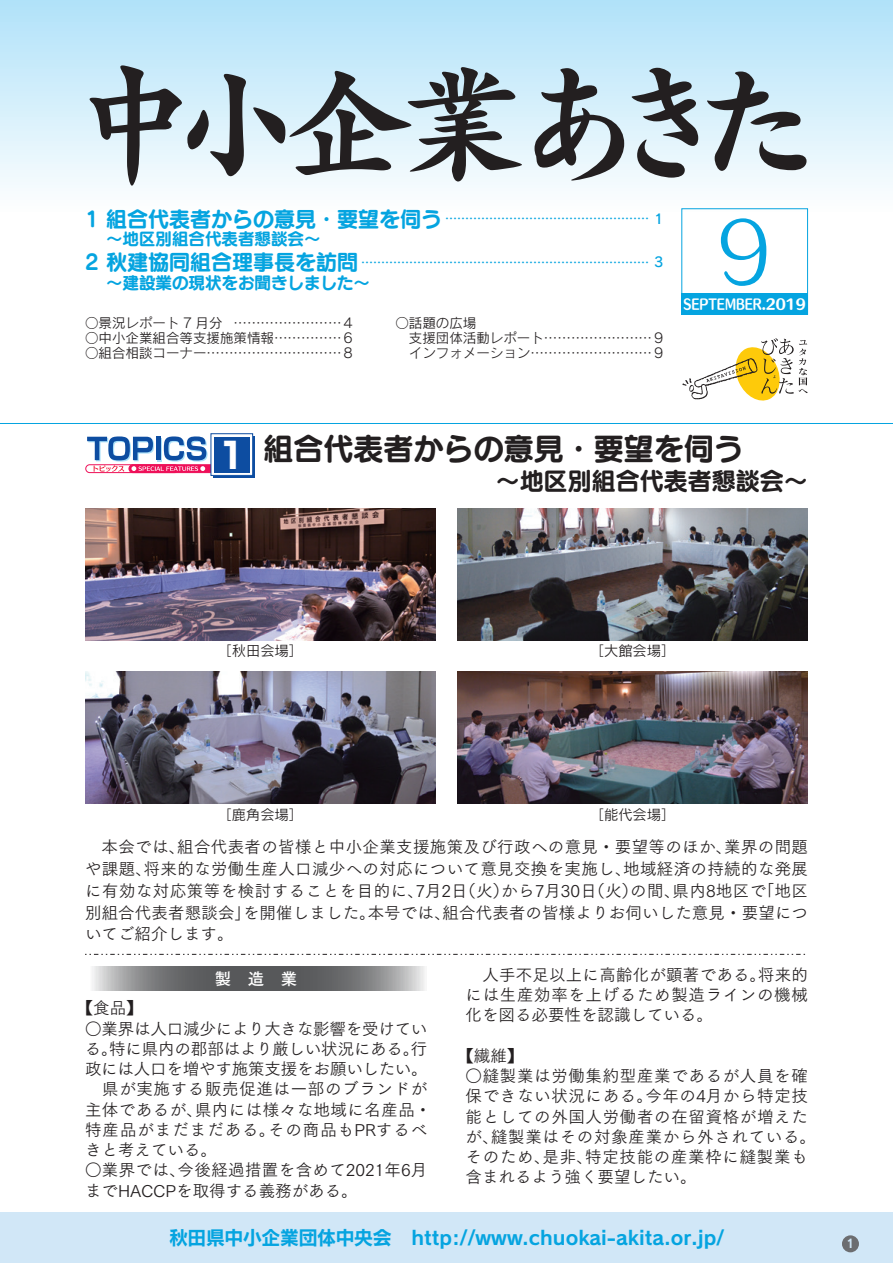
<style>
.page{position:relative;width:893px;height:1263px;background:#fff}
.page>*{position:absolute;margin:0;border:0;box-sizing:border-box;transform-origin:0 0}
.t1{font:126px "Greco Std B";color:#231f20}
.t2{font:93px "Budo Std L";color:#05a4e0}
.t3{font:30px "G Maru Go Pro B";color:#231f20}
.t4{font:24px "G Maru Go Pro B";color:#231f20}
.t5{font:19.5px "Rodin Pro B";color:#05a4e0}
.t6{font:16.5px/21.8px "Tsuku Go Pro R";letter-spacing:.02em;color:#231f20;text-align:justify}
.t7{font:16.5px/20.2px "Tsuku Go Pro R";color:#231f20}
.t8{font:16.5px/20.2px "Tsuku Go Pro R";letter-spacing:.04em;color:#231f20}
.t9{font:16.5px "G Maru Go Pro B";color:#05a4e0}
.t10{font:16.5px "Tsuku Go Pro B";color:#fff}
.t11{font:14.25px "Rodin Pro M";color:#231f20}
.t12{font:13.5px/15px "Rodin Pro M";color:#231f20}
.t13{font:13.5px "Humming Std E";color:#fff;scale:.8 1}
.t14{font:12px "Rodin Pro DB";color:#05a4e0}
.t15{font:12px "Rodin Pro B";color:#d1e7f7;scale:.94 1}
.s1{font-size:130.5px}
.s2{font-family:"G Maru Go Pro B";font-size:21px}
.s3{font-size:13.5px}
.s4{font-family:"Shin Go";font-weight:700;font-size:35.85px;color:#fff}
</style>
<div class="page">
<div style="left:0;top:0;width:893px;height:213px;background:linear-gradient(to bottom,#b0e2f9,#fdfefe)"></div>
<div style="left:1px;top:1212px;width:892px;height:51px;background:#d1e7f7"></div>
<div style="left:842px;top:1235px;width:17px;height:17px;background:#6c6d70;border-radius:50%"></div>
<hr style="left:0;top:423px;width:893px;height:1px;background:#05a4e0">
<svg style="left:682px;top:338px;width:125px;height:63px"></svg>
<svg style="left:92px;top:966px;width:333px;height:25px;background:#7d7d7f"></svg>
<div style="left:681px;top:293px;width:127px;height:22px;background:#05a4e0"></div>
<img style="left:85px;top:508px;width:351px;height:132px">
<img style="left:85px;top:672px;width:351px;height:132px">
<img style="left:457px;top:508px;width:351px;height:132px">
<img style="left:457px;top:672px;width:351px;height:132px">
<div style="left:86px;top:465px;width:93px;height:8px;border:1px solid #ee1059;border-radius:4px"></div>
<svg style="left:129px;top:465px;width:90px;height:8px"></svg>
<div style="left:129px;top:465px;width:91px;height:8px;border:1px solid #ee1059;border-radius:4px"></div>
<div style="left:213px;top:436px;width:42px;height:42px;background:#0d4da1"></div>
<svg style="left:213px;top:436px;width:38px;height:38px"></svg>
<div style="left:211px;top:433px;width:42px;height:43px;border:1px solid #0d4da1"></div>
<div style="left:214px;top:437px;width:36px;height:35px;background:#0d4da1"></div>
<svg style="left:87px;top:436px;width:121px;height:36px"></svg>
<svg style="left:85px;top:954px;width:721px;height:1px"></svg>
<h1 class="t1" style="left:71px;top:40px;width:753px">中小企業<span class="s1">あきた</span></h1>
<p class="t14" style="left:85px;top:211px;width:580px"><span class="s2">1 組合代表者からの意見・要望を伺う</span>……………………………………………… <span class="s3">1</span></p>
<p class="t9" style="left:106px;top:228px;width:216px">〜地区別組合代表者懇談会〜</p>
<p class="t14" style="left:85px;top:254px;width:580px"><span class="s2">2 秋建協同組合理事長を訪問</span>………………………………………………………………… <span class="s3">3</span></p>
<p class="t9" style="left:106px;top:271px;width:265px">〜建設業の現状をお聞きしました〜</p>
<p class="t12" style="left:85px;top:315px;width:269px">○景況レポート 7 月分… …………………… 4</p>
<p class="t12" style="left:85px;top:330px;width:269px">○中小企業組合等支援施策情報…………… 6</p>
<p class="t12" style="left:85px;top:345px;width:269px">○組合相談コーナー………………………… 8</p>
<p class="t12" style="left:395px;top:315px;width:269px">○話題の広場<br>　支援団体活動レポート…………………… 9　インフォメーション……………………… 9</p>
<h2 class="t2" style="left:714px;top:183px;width:62px">9</h2>
<p class="t13" style="left:683px;top:294px;width:155px">SEPTEMBER.2019</p>
<h3 class="t3" style="left:217px;top:427px;width:528px"><span class="s4">1</span> 組合代表者からの意見・要望を伺う</h3>
<h3 class="t4" style="left:496px;top:465px;width:313px">〜地区別組合代表者懇談会〜</h3>
<p class="t11" style="left:218px;top:641px;width:87px">［秋田会場］</p>
<p class="t11" style="left:218px;top:805px;width:87px">［鹿角会場］</p>
<p class="t11" style="left:590px;top:641px;width:87px">［大館会場］</p>
<p class="t11" style="left:590px;top:805px;width:87px">［能代会場］</p>
<p class="t6" style="left:85px;top:834px;width:725px;text-indent:16px">本会では、組合代表者の皆様と中小企業支援施策及び行政への意見・要望等のほか、業界の問題や課題、将来的な労働生産人口減少への対応について意見交換を実施し、地域経済の持続的な発展に有効な対応策等を検討することを目的に、7月2日（火）から7月30日（火）の間、県内8地区で「地区別組合代表者懇談会」を開催しました。本号では、組合代表者の皆様よりお伺いした意見・要望についてご紹介します。</p>
<p class="t10" style="left:215px;top:965px;width:84px">製　造　業</p>
<p class="t6" style="left:77px;top:995px;width:67px">【食品】</p>
<p class="t7" style="left:85px;top:1016px;width:348px">○業界は人口減少により大きな影響を受けている。特に県内の郡部はより厳しい状況にある。行政には人口を増やす施策支援をお願いしたい。　県が実施する販売促進は一部のブランドが主体であるが、県内には様々な地域に名産品・特産品がまだまだある。その商品もPRするべきと考えている。</p>
<p class="t7" style="left:85px;top:1158px;width:344px">○業界では、今後経過措置を含めて2021年6月までHACCPを取得する義務がある。</p>
<p class="t6" style="left:466px;top:963px;width:344px;line-height:20.2px">　人手不足以上に高齢化が顕著である。将来的には生産効率を上げるため製造ラインの機械化を図る必要性を認識している。</p>
<p class="t6" style="left:457px;top:1043px;width:67px">【繊維】</p>
<p class="t8" style="left:466px;top:1064px;width:352px">○縫製業は労働集約型産業であるが人員を確保できない状況にある。今年の4月から特定技能としての外国人労働者の在留資格が増えたが、縫製業はその対象産業から外されている。そのため、是非、特定技能の産業枠に縫製業も含まれるよう強く要望したい。</p>
<p class="t5" style="left:169px;top:1224px;width:557px">秋田県中小企業団体中央会　http://www.chuokai-akita.or.jp/</p>
<p class="t15" style="left:847px;top:1236px;width:10px">1</p>
</div>
